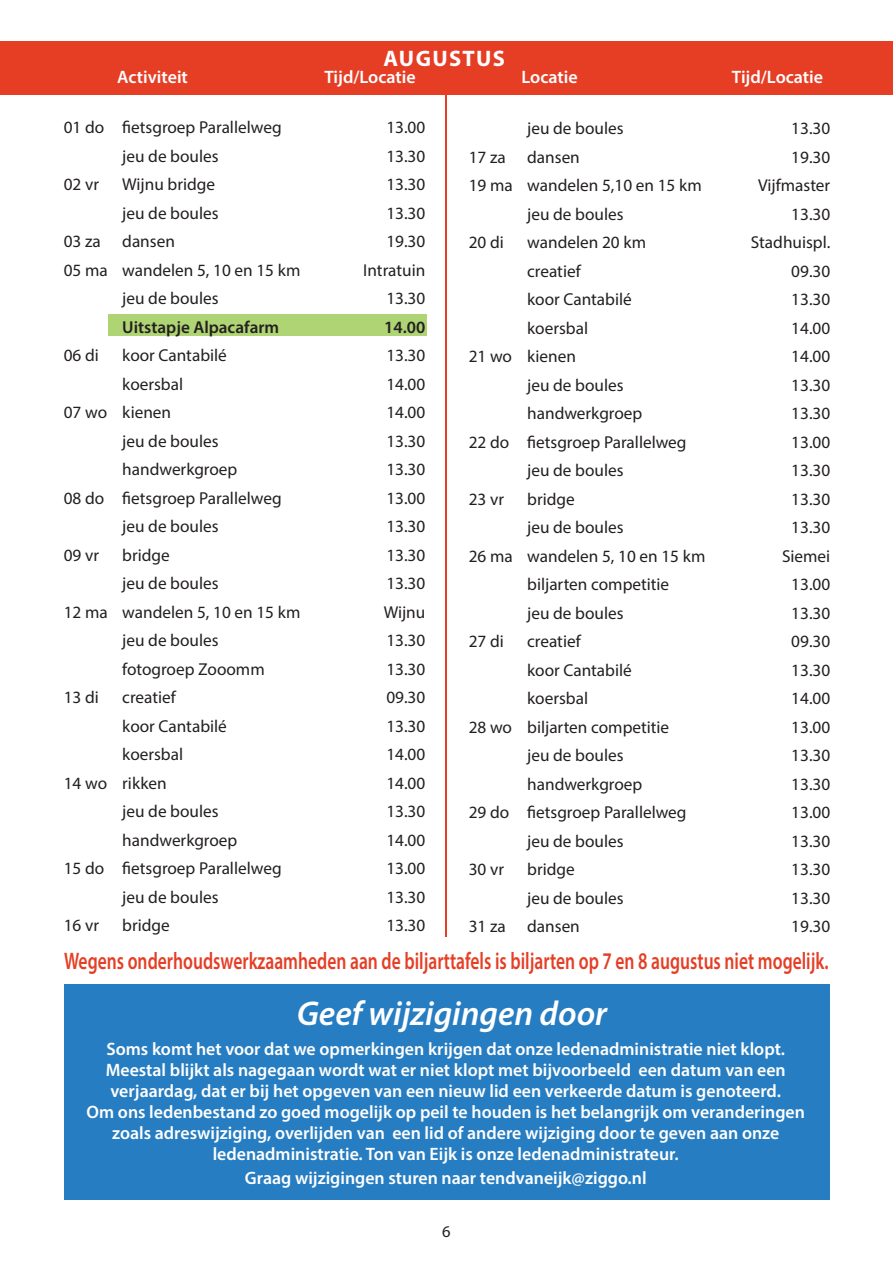
<style>
.page{position:relative;width:893px;height:1263px;background:#fff}
.page>*{position:absolute;margin:0;border:0;box-sizing:border-box;transform-origin:0 0}
.t1{font:italic 600 34.5px "Myriad Pro";color:#fff}
.t2{font:600 24px "Myriad Pro";color:#e53e25;scale:.73 1}
.t3{font:700 22.5px "Myriad Pro";letter-spacing:.06em;color:#fff}
.t4{font:600 18px/21px "Myriad Pro";color:#fff;text-align:center}
.t5{font:17.25px "Myriad Pro";color:#231f20}
.t6{font:600 17.25px "Myriad Pro";color:#231f20}
.t7{font:16.5px "Myriad Pro";color:#231f20}
</style>
<div class="page">
<div style="left:0;top:41px;width:893px;height:54px;background:#e53e25"></div>
<div style="left:108px;top:314px;width:319px;height:22px;background:#aed473"></div>
<hr style="left:446px;top:94px;width:1px;height:843px;background:#e53e25">
<div style="left:65px;top:984px;width:765px;height:215px;background:#277dc1"></div>
<h3 class="t3" style="left:384px;top:44px;width:123px">AUGUSTUS</h3>
<p class="t4" style="left:117px;top:66px;width:72px">Activiteit</p>
<p class="t4" style="left:324px;top:66px;width:93px">Tijd/Locatie</p>
<p class="t4" style="left:522px;top:66px;width:58px">Locatie</p>
<p class="t4" style="left:732px;top:66px;width:93px">Tijd/Locatie</p>
<p class="t5" style="left:64px;top:117px;width:42px">01 do</p>
<p class="t5" style="left:131px;top:117px;width:152px">etsgroep Parallelweg</p>
<p class="t5" style="left:386px;top:117px;width:40px">13.00</p>
<p class="t5" style="left:122px;top:145px;width:98px">jeu de boules</p>
<p class="t5" style="left:386px;top:145px;width:40px">13.30</p>
<p class="t5" style="left:64px;top:174px;width:37px">02 vr</p>
<p class="t5" style="left:122px;top:174px;width:94px">Wijnu bridge</p>
<p class="t5" style="left:386px;top:174px;width:40px">13.30</p>
<p class="t5" style="left:122px;top:202px;width:98px">jeu de boules</p>
<p class="t5" style="left:386px;top:202px;width:40px">13.30</p>
<p class="t5" style="left:64px;top:231px;width:113px">03 za dansen</p>
<p class="t5" style="left:386px;top:231px;width:40px">19.30</p>
<p class="t5" style="left:64px;top:259px;width:238px">05 ma wandelen 5, 10 en 15 km</p>
<p class="t5" style="left:363px;top:259px;width:64px">Intratuin</p>
<p class="t5" style="left:122px;top:288px;width:98px">jeu de boules</p>
<p class="t5" style="left:386px;top:288px;width:40px">13.30</p>
<p class="t6" style="left:122px;top:316px;width:158px">Uitstapje Alpacafarm</p>
<p class="t6" style="left:384px;top:316px;width:43px">14.00</p>
<p class="t5" style="left:64px;top:345px;width:37px">06 di</p>
<p class="t5" style="left:122px;top:345px;width:106px">koor Cantabilé</p>
<p class="t5" style="left:386px;top:345px;width:40px">13.30</p>
<p class="t5" style="left:122px;top:373px;width:62px">koersbal</p>
<p class="t5" style="left:386px;top:373px;width:40px">14.00</p>
<p class="t5" style="left:64px;top:402px;width:109px">07 wo kienen</p>
<p class="t5" style="left:386px;top:402px;width:40px">14.00</p>
<p class="t5" style="left:122px;top:430px;width:98px">jeu de boules</p>
<p class="t5" style="left:386px;top:430px;width:40px">13.30</p>
<p class="t5" style="left:122px;top:459px;width:117px">handwerkgroep</p>
<p class="t5" style="left:386px;top:459px;width:40px">13.30</p>
<p class="t5" style="left:64px;top:487px;width:42px">08 do</p>
<p class="t5" style="left:131px;top:487px;width:152px">etsgroep Parallelweg</p>
<p class="t5" style="left:386px;top:487px;width:40px">13.00</p>
<p class="t5" style="left:122px;top:516px;width:98px">jeu de boules</p>
<p class="t5" style="left:386px;top:516px;width:40px">13.30</p>
<p class="t5" style="left:64px;top:544px;width:37px">09 vr</p>
<p class="t5" style="left:122px;top:544px;width:49px">bridge</p>
<p class="t5" style="left:386px;top:544px;width:40px">13.30</p>
<p class="t5" style="left:122px;top:573px;width:98px">jeu de boules</p>
<p class="t5" style="left:386px;top:573px;width:40px">13.30</p>
<p class="t5" style="left:64px;top:601px;width:238px">12 ma wandelen 5, 10 en 15 km</p>
<p class="t5" style="left:384px;top:601px;width:43px">Wijnu</p>
<p class="t5" style="left:122px;top:630px;width:98px">jeu de boules</p>
<p class="t5" style="left:386px;top:630px;width:40px">13.30</p>
<p class="t5" style="left:122px;top:658px;width:144px">fotogroep Zooomm</p>
<p class="t5" style="left:386px;top:658px;width:40px">13.30</p>
<p class="t5" style="left:64px;top:687px;width:37px">13 di</p>
<p class="t5" style="left:122px;top:687px;width:55px">creatief</p>
<p class="t5" style="left:386px;top:687px;width:40px">09.30</p>
<p class="t5" style="left:122px;top:715px;width:106px">koor Cantabilé</p>
<p class="t5" style="left:386px;top:715px;width:40px">13.30</p>
<p class="t5" style="left:122px;top:744px;width:62px">koersbal</p>
<p class="t5" style="left:386px;top:744px;width:40px">14.00</p>
<p class="t5" style="left:64px;top:772px;width:104px">14 wo rikken</p>
<p class="t5" style="left:386px;top:772px;width:40px">14.00</p>
<p class="t5" style="left:122px;top:801px;width:98px">jeu de boules</p>
<p class="t5" style="left:386px;top:801px;width:40px">13.30</p>
<p class="t5" style="left:122px;top:829px;width:117px">handwerkgroep</p>
<p class="t5" style="left:386px;top:829px;width:40px">14.00</p>
<p class="t5" style="left:64px;top:858px;width:42px">15 do</p>
<p class="t5" style="left:131px;top:858px;width:152px">etsgroep Parallelweg</p>
<p class="t5" style="left:386px;top:858px;width:40px">13.00</p>
<p class="t5" style="left:122px;top:886px;width:98px">jeu de boules</p>
<p class="t5" style="left:386px;top:886px;width:40px">13.30</p>
<p class="t5" style="left:64px;top:915px;width:37px">16 vr</p>
<p class="t5" style="left:122px;top:915px;width:49px">bridge</p>
<p class="t5" style="left:386px;top:915px;width:40px">13.30</p>
<p class="t5" style="left:527px;top:118px;width:98px">jeu de boules</p>
<p class="t5" style="left:791px;top:118px;width:40px">13.30</p>
<p class="t5" style="left:469px;top:146px;width:113px">17 za dansen</p>
<p class="t5" style="left:791px;top:146px;width:40px">19.30</p>
<p class="t5" style="left:469px;top:175px;width:235px">19 ma wandelen 5,10 en 15 km</p>
<p class="t5" style="left:758px;top:175px;width:74px">Vijfmaster</p>
<p class="t5" style="left:527px;top:203px;width:98px">jeu de boules</p>
<p class="t5" style="left:791px;top:203px;width:40px">13.30</p>
<p class="t5" style="left:469px;top:232px;width:37px">20 di</p>
<p class="t5" style="left:527px;top:232px;width:120px">wandelen 20 km</p>
<p class="t5" style="left:751px;top:232px;width:81px">Stadhuispl.</p>
<p class="t5" style="left:527px;top:260px;width:55px">creatief</p>
<p class="t5" style="left:791px;top:260px;width:40px">09.30</p>
<p class="t5" style="left:527px;top:289px;width:106px">koor Cantabilé</p>
<p class="t5" style="left:791px;top:289px;width:40px">13.30</p>
<p class="t5" style="left:527px;top:317px;width:62px">koersbal</p>
<p class="t5" style="left:791px;top:317px;width:40px">14.00</p>
<p class="t5" style="left:469px;top:346px;width:109px">21 wo kienen</p>
<p class="t5" style="left:791px;top:346px;width:40px">14.00</p>
<p class="t5" style="left:527px;top:374px;width:98px">jeu de boules</p>
<p class="t5" style="left:791px;top:374px;width:40px">13.30</p>
<p class="t5" style="left:527px;top:403px;width:117px">handwerkgroep</p>
<p class="t5" style="left:791px;top:403px;width:40px">13.30</p>
<p class="t5" style="left:469px;top:431px;width:42px">22 do</p>
<p class="t5" style="left:536px;top:431px;width:152px">etsgroep Parallelweg</p>
<p class="t5" style="left:791px;top:431px;width:40px">13.00</p>
<p class="t5" style="left:527px;top:460px;width:98px">jeu de boules</p>
<p class="t5" style="left:791px;top:460px;width:40px">13.30</p>
<p class="t5" style="left:469px;top:488px;width:37px">23 vr</p>
<p class="t5" style="left:527px;top:488px;width:49px">bridge</p>
<p class="t5" style="left:791px;top:488px;width:40px">13.30</p>
<p class="t5" style="left:527px;top:517px;width:98px">jeu de boules</p>
<p class="t5" style="left:791px;top:517px;width:40px">13.30</p>
<p class="t5" style="left:469px;top:545px;width:238px">26 ma wandelen 5, 10 en 15 km</p>
<p class="t5" style="left:782px;top:545px;width:50px">Siemei</p>
<p class="t5" style="left:527px;top:574px;width:144px">biljarten competitie</p>
<p class="t5" style="left:791px;top:574px;width:40px">13.00</p>
<p class="t5" style="left:527px;top:602px;width:98px">jeu de boules</p>
<p class="t5" style="left:791px;top:602px;width:40px">13.30</p>
<p class="t5" style="left:469px;top:631px;width:37px">27 di</p>
<p class="t5" style="left:527px;top:631px;width:55px">creatief</p>
<p class="t5" style="left:791px;top:631px;width:40px">09.30</p>
<p class="t5" style="left:527px;top:659px;width:106px">koor Cantabilé</p>
<p class="t5" style="left:791px;top:659px;width:40px">13.30</p>
<p class="t5" style="left:527px;top:688px;width:62px">koersbal</p>
<p class="t5" style="left:791px;top:688px;width:40px">14.00</p>
<p class="t5" style="left:469px;top:716px;width:202px">28 wo biljarten competitie</p>
<p class="t5" style="left:791px;top:716px;width:40px">13.00</p>
<p class="t5" style="left:527px;top:745px;width:98px">jeu de boules</p>
<p class="t5" style="left:791px;top:745px;width:40px">13.30</p>
<p class="t5" style="left:527px;top:773px;width:117px">handwerkgroep</p>
<p class="t5" style="left:791px;top:773px;width:40px">13.30</p>
<p class="t5" style="left:469px;top:802px;width:42px">29 do</p>
<p class="t5" style="left:536px;top:802px;width:152px">etsgroep Parallelweg</p>
<p class="t5" style="left:791px;top:802px;width:40px">13.00</p>
<p class="t5" style="left:527px;top:830px;width:98px">jeu de boules</p>
<p class="t5" style="left:791px;top:830px;width:40px">13.30</p>
<p class="t5" style="left:469px;top:859px;width:37px">30 vr</p>
<p class="t5" style="left:527px;top:859px;width:49px">bridge</p>
<p class="t5" style="left:791px;top:859px;width:40px">13.30</p>
<p class="t5" style="left:527px;top:887px;width:98px">jeu de boules</p>
<p class="t5" style="left:791px;top:887px;width:40px">13.30</p>
<p class="t5" style="left:469px;top:916px;width:113px">31 za dansen</p>
<p class="t5" style="left:791px;top:916px;width:40px">19.30</p>
<h2 class="t2" style="left:64px;top:945px;width:1049px">Wegens onderhoudswerkzaamheden aan de biljarttafels is biljarten op 7 en 8 augustus niet mogelijk.</h2>
<h1 class="t1" style="left:297px;top:992px;width:312px">Geef wijzigingen door</h1>
<p class="t4" style="left:87px;top:1037px;width:720px">Soms komt het voor dat we opmerkingen krijgen dat onze ledenadministratie niet klopt.<br>Meestal blijkt als nagegaan wordt wat er niet klopt met bijvoorbeeld een datum van een verjaardag, dat er bij het opgeven van een nieuw lid een verkeerde datum is genoteerd.<br>Om ons ledenbestand zo goed mogelijk op peil te houden is het belangrijk om veranderingen zoals adreswijziging, overlijden van een lid of andere wijziging door te geven aan onze ledenadministratie. Ton van Eijk is onze ledenadministrateur.</p>
<p class="t4" style="left:245px;top:1166px;width:403px">Graag wijzigingen sturen naar tendvaneijk@ziggo.nl</p>
<p class="t7" style="left:442px;top:1221px;width:10px">6</p>
</div>
